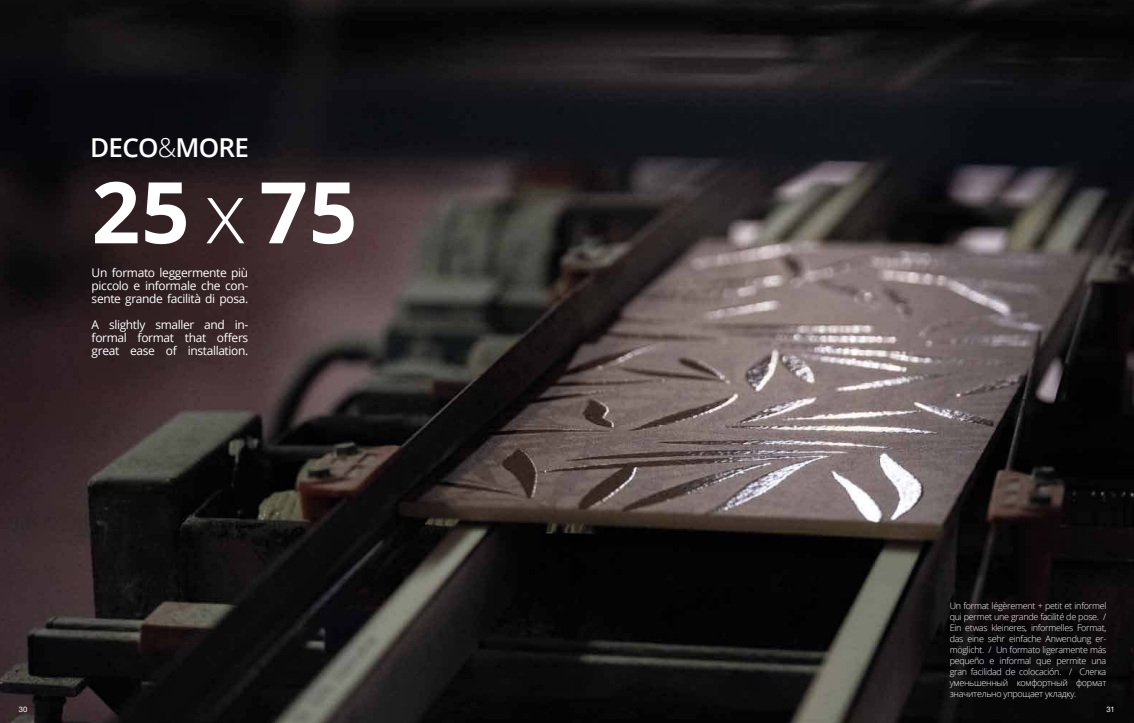
<style>
.page{position:relative;width:1134px;height:723px;background:#fff}
.page>*{position:absolute;margin:0;border:0;box-sizing:border-box;transform-origin:0 0}
.t1{font:700 85.2px "Open Sans";color:#fff}
.t2{font:600 26.1px "Open Sans";letter-spacing:-.03em;color:#fff}
.t3{font:12px/13px "Open Sans";letter-spacing:-.03em;color:#fff;text-align:justify}
.t4{font:300 9px/11px "Open Sans";letter-spacing:-.03em;color:#fff;text-align:justify}
.t5{font:7.7px "Helvetica Neue LT Com";color:#fff}
.s1{font-weight:300}
</style>
<div class="page">
<img style="left:0;top:0;width:1134px;height:723px">
<h2 class="t2" style="left:90px;top:133px;width:160px">DECO<span class="s1">&amp;</span>MORE</h2>
<h1 class="t1" style="left:92px;top:178px;width:267px">25 <span class="s1">x</span> 75</h1>
<h3 class="t3" style="left:92px;top:267px;width:158px">Un formato leggermente più piccolo e informale che con&shy;sente grande facilità di posa.</h3>
<h3 class="t3" style="left:92px;top:319px;width:158px">A slightly smaller and in&shy;formal format that offers great ease of installation.</h3>
<p class="t4" style="left:950px;top:600px;width:158px">Un format légèrement + petit et informel qui permet une grande facilité de pose. / Ein etwas kleineres, informelles Format, das eine sehr einfache Anwendung er&shy;möglicht. / Un formato ligeramente más pequeño e informal que permite una gran facilidad de colocación. / Слегка уменьшенный комфортный формат значительно упрощает укладку.</p>
<p class="t5" style="left:19px;top:704px;width:10px">30</p>
<p class="t5" style="left:1106px;top:704px;width:10px">31</p>
</div>
